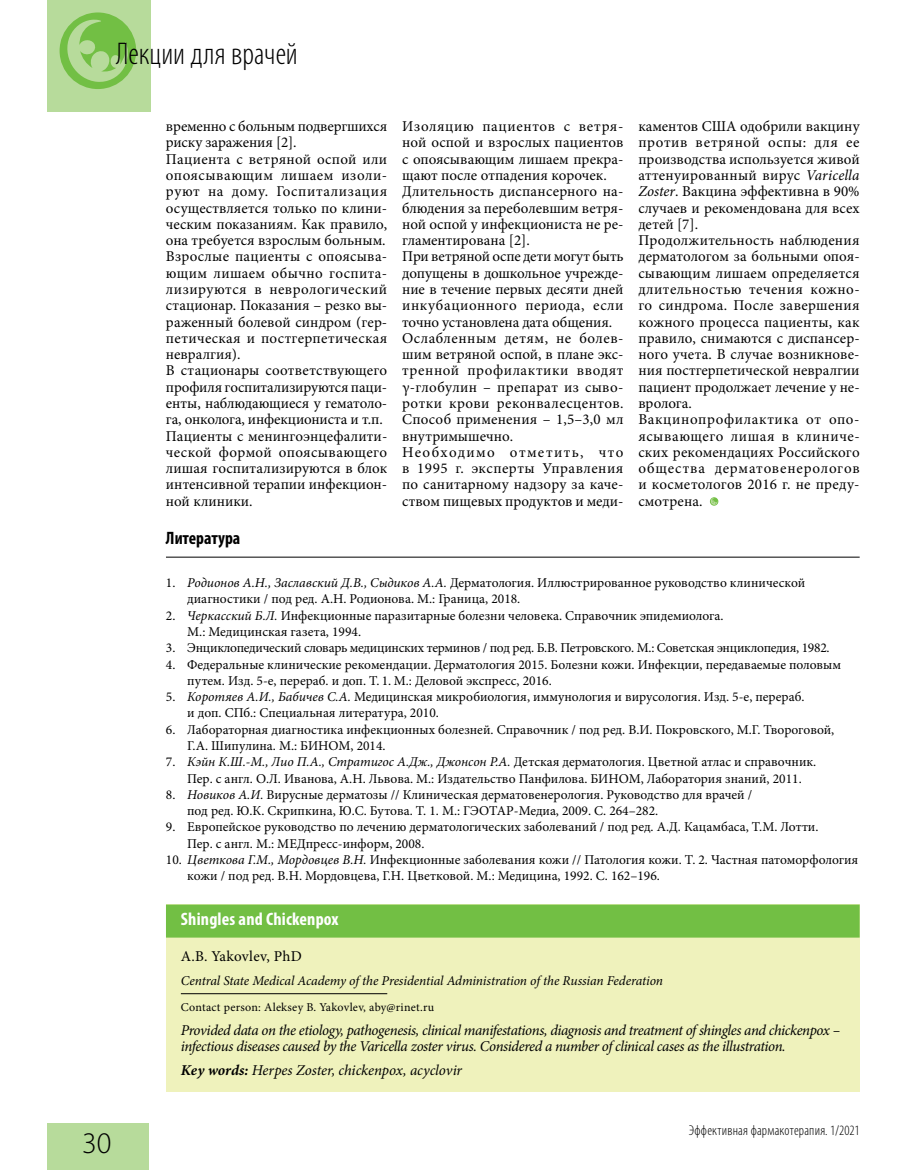
<style>
.page{position:relative;width:915px;height:1170px;background:#fff}
.page>*{position:absolute;margin:0;border:0;box-sizing:border-box;transform-origin:0 0}
.t1{font:300 condensed 31.5px "Myriad Pro";color:#000}
.t2{font:300 30px "Myriad Pro";color:#000}
.t3{font:700 condensed 18px "Myriad Pro";letter-spacing:.01em;color:#fff}
.t4{font:700 condensed 18px "Myriad Pro";color:#000}
.t5{font:15px/16.2px "Minion Pro";letter-spacing:.01em;color:#000}
.t6{font:italic 15px/15.8px "Minion Pro";letter-spacing:-.025em;color:#000}
.t7{font:italic 15px "Minion Pro";letter-spacing:-.005em;color:#000}
.t8{font:300 condensed 14.25px "Myriad Pro";letter-spacing:.015em;color:#000}
.t9{font:13.5px/16.4px "Minion Pro";color:#000}
.t10{font:13.5px "Minion Pro";letter-spacing:-.02em;color:#000}
.t11{font:italic 13.5px "Minion Pro";letter-spacing:-.01em;color:#000}
.t12{font:12px "Minion Pro";letter-spacing:.02em;color:#000}
.s1{font-style:italic}
.s2{font-weight:700}
</style>
<div class="page">
<div style="left:47px;top:0;width:103px;height:111px;background:#b7db9b"></div>
<div style="left:47px;top:1123px;width:101px;height:46px;background:#b7db9b"></div>
<div style="left:60px;top:12px;width:76px;height:77px;background:#72bf44;border-radius:50%"></div>
<svg style="left:66px;top:20px;width:63px;height:63px"></svg>
<hr style="left:166px;top:556px;width:693px;height:1px;background:#000">
<div style="left:166px;top:904px;width:693px;height:187px;background:#eff2bc"></div>
<div style="left:166px;top:904px;width:693px;height:33px;background:#72bf44"></div>
<hr style="left:181px;top:993px;width:206px;height:1px;background:#000">
<svg style="left:710px;top:498px;width:7px;height:7px"></svg>
<h1 class="t1" style="left:116px;top:35px;width:183px">Лекции для врачей</h1>
<p class="t5" style="left:166px;top:118px;width:223px">временно с больным подвергшихся риску заражения [2].<br>Пациента с ветряной оспой или опоясывающим лишаем изоли&shy;руют на дому. Госпитализация осуществляется только по клини&shy;ческим показаниям. Как правило, она требуется взрослым больным.<br>Взрослые пациенты с опоясыва&shy;ющим лишаем обычно госпита&shy;лизируются в неврологический стационар. Показания – резко вы&shy;раженный болевой синдром (гер&shy;петическая и постгерпетическая невралгия).<br>В стационары соответствующего профиля госпитализируются паци&shy;енты, наблюдающиеся у гематоло&shy;га, онколога, инфекциониста и т.п.<br>Пациенты с менингоэнцефалити&shy;ческой формой опоясывающего лишая госпитализируются в блок интенсивной терапии инфекцион&shy;ной клиники.</p>
<p class="t5" style="left:402px;top:118px;width:223px">Изоляцию пациентов с ветря&shy;ной оспой и взрослых пациентов с опоясывающим лишаем прекра&shy;щают после отпадения корочек.<br>Длительность диспансерного на&shy;блюдения за переболевшим ветря&shy;ной оспой у инфекциониста не ре&shy;гламентирована [2].<br>При ветряной оспе дети могут быть допущены в дошкольное учрежде&shy;ние в течение первых десяти дней инкубационного периода, если точно установлена дата общения.<br>Ослабленным детям, не болев&shy;шим ветряной оспой, в плане экс&shy;тренной профилактики вводят γ-глобулин – препарат из сыво&shy;ротки крови реконвалесцентов.<br>Способ применения – 1,5–3,0 мл внутримышечно.<br>Необходимо отметить, что в 1995 г. эксперты Управления по санитарному надзору за каче&shy;ством пищевых продуктов и меди-</p>
<p class="t5" style="left:638px;top:118px;width:223px">каментов США одобрили вакцину против ветряной оспы: для ее производства используется живой аттенуированный вирус <span class="s1">Varicella<br>Zoster</span>. Вакцина эффективна в 90% случаев и рекомендована для всех детей [7].<br>Продолжительность наблюдения дерматологом за больными опоя&shy;сывающим лишаем определяется длительностью течения кожно&shy;го синдрома. После завершения кожного процесса пациенты, как правило, снимаются с диспансер&shy;ного учета. В случае возникнове&shy;ния постгерпетической невралгии пациент продолжает лечение у не&shy;вролога.<br>Вакцинопрофилактика от опо&shy;ясывающего лишая в клиниче&shy;ских рекомендациях Российского общества дерматовенерологов и косметологов 2016 г. не преду&shy;смотрена.</p>
<h2 class="t2" style="left:82px;top:1125px;width:31px">30</h2>
<p class="t4" style="left:166px;top:526px;width:76px">Литература</p>
<p class="t9" style="left:187px;top:574px;width:619px;text-indent:-21px">1. <span class="s1">Родионов А.Н., Заславский Д.В., Сыдиков А.А.</span> Дерматология. Иллюстрированное руководство клинической диагностики / под ред. А.Н. Родионова. М.: Граница, 2018.</p>
<p class="t9" style="left:187px;top:607px;width:537px;text-indent:-21px">2. <span class="s1">Черкасский Б.Л.</span> Инфекционные паразитарные болезни человека. Справочник эпидемиолога.<br>М.: Медицинская газета, 1994.</p>
<p class="t10" style="left:166px;top:639px;width:665px">3. Энциклопедический словарь медицинских терминов / под ред. Б.В. Петровского. М.: Советская энциклопедия, 1982.</p>
<p class="t9" style="left:187px;top:656px;width:655px;text-indent:-21px">4. Федеральные клинические рекомендации. Дерматология 2015. Болезни кожи. Инфекции, передаваемые половым путем. Изд. 5-е, перераб. и доп. Т. 1. М.: Деловой экспресс, 2016.</p>
<p class="t9" style="left:187px;top:688px;width:618px;text-indent:-21px">5. <span class="s1">Коротяев А.И., Бабичев С.А.</span> Медицинская микробиология, иммунология и вирусология. Изд. 5-е, перераб. и доп. СПб.: Специальная литература, 2010.</p>
<p class="t9" style="left:187px;top:721px;width:648px;text-indent:-21px">6. Лабораторная диагностика инфекционных болезней. Справочник / под ред. В.И. Покровского, М.Г. Твороговой,<br>Г.А. Шипулина. М.: БИНОМ, 2014.</p>
<p class="t9" style="left:166px;top:753px;width:651px;text-align:center">7. <span class="s1">Кэйн К.Ш.-М., Лио П.А., Стратигос А.Дж., Джонсон Р.А.</span> Детская дерматология. Цветной атлас и справочник.<br>Пер. с англ. О.Л. Иванова, А.Н. Львова. М.: Издательство Панфилова. БИНОМ, Лаборатория знаний, 2011.</p>
<p class="t9" style="left:187px;top:786px;width:566px;text-indent:-21px">8. <span class="s1">Новиков А.И.</span> Вирусные дерматозы // Клиническая дерматовенерология. Руководство для врачей / под ред. Ю.К. Скрипкина, Ю.С. Бутова. Т. 1. М.: ГЭОТАР-Медиа, 2009. С. 264–282.</p>
<p class="t9" style="left:187px;top:819px;width:632px;text-indent:-21px">9. Европейское руководство по лечению дерматологических заболеваний / под ред. А.Д. Кацамбаса, Т.М. Лотти.<br>Пер. с англ. М.: МЕДпресс-информ, 2008.</p>
<p class="t9" style="left:187px;top:851px;width:672px;text-indent:-21px">10. <span class="s1">Цветкова Г.М., Мордовцев В.Н.</span> Инфекционные заболевания кожи // Патология кожи. Т. 2. Частная патоморфология кожи / под ред. В.Н. Мордовцева, Г.Н. Цветковой. М.: Медицина, 1992. С. 162–196.</p>
<p class="t3" style="left:181px;top:907px;width:159px">Shingles and Chickenpox</p>
<p class="t5" style="left:181px;top:948px;width:122px">A.B. Yakovlev, PhD</p>
<p class="t11" style="left:181px;top:971px;width:483px">Central State Medical Academy of the Presidential Administration of the Russian Federation</p>
<p class="t12" style="left:181px;top:998px;width:255px">Contact person: Aleksey B. Yakovlev, aby@rinet.ru</p>
<p class="t6" style="left:181px;top:1022px;width:660px">Provided data on the etiology, pathogenesis, clinical manifestations, diagnosis and treatment of shingles and chickenpox – infectious diseases caused by the Varicella zoster virus. Considered a number of clinical cases as the illustration.</p>
<p class="t7" style="left:181px;top:1060px;width:283px"><span class="s2">Key words:</span> Herpes Zoster, chickenpox, acyclovir</p>
<p class="t8" style="left:688px;top:1121px;width:172px">Эффективная фармакотерапия. 1/2021</p>
</div>
